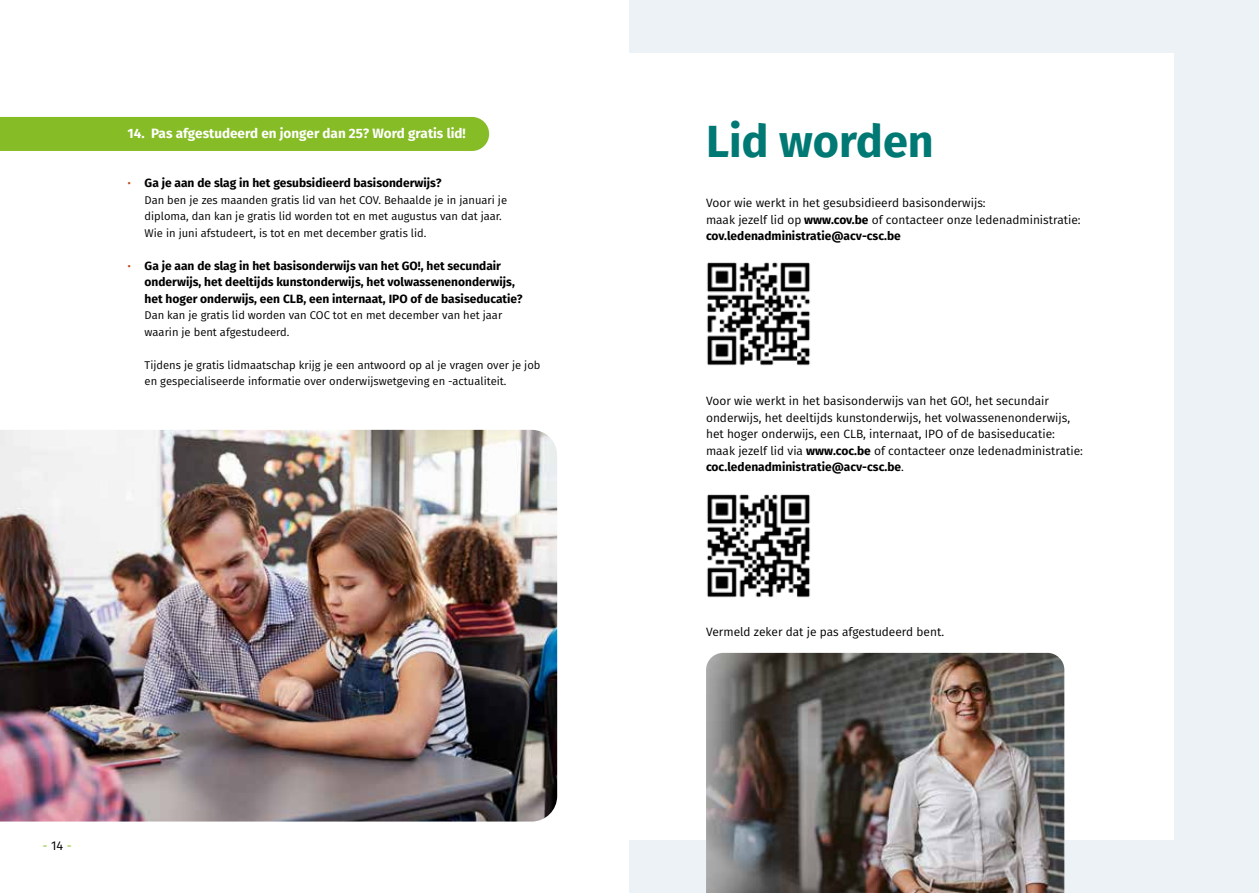
<style>
.page{position:relative;width:1259px;height:893px;background:#fff}
.page>*{position:absolute;margin:0;border:0;box-sizing:border-box;transform-origin:0 0}
.t1{font:700 45px "Fira Sans";color:#007873}
.t2{font:700 13.5px "Fira Sans";color:#fff}
.t3{font:12.75px "Fira Sans";color:#86bc25}
.t4{font:12px/16.5px "Fira Sans";color:#000}
.t5{font:700 12px/16.5px "Fira Sans";color:#000}
.t6{font:11.25px/16.5px "Fira Sans";color:#000}
.s1{font-weight:400;font-size:11.25px;color:#c14d1d}
.s2{color:#000}
.s3{font-weight:700}
</style>
<div class="page">
<div style="left:0;top:117px;width:489px;height:34px;background:#86bc25"></div>
<div style="left:629px;top:0;width:630px;height:893px;background:#ecf2f6"></div>
<div style="left:629px;top:53px;width:545px;height:787px;background:#fff"></div>
<img style="left:0;top:430px;width:557px;height:391px">
<img style="left:706px;top:653px;width:358px;height:240px">
<img style="left:707px;top:494px;width:103px;height:104px">
<img style="left:707px;top:262px;width:103px;height:104px">
<p class="t2" style="left:128px;top:122px;width:340px">14. Pas afgestudeerd en jonger dan 25? Word gratis lid!</p>
<p class="t5" style="left:128px;top:174px;width:315px"><span class="s1">•</span> Ga je aan de slag in het gesubsidieerd basisonderwijs?</p>
<p class="t6" style="left:145px;top:191px;width:364px">Dan ben je zes maanden gratis lid van het COV. Behaalde je in januari je diploma, dan kan je gratis lid worden tot en met augustus van dat jaar.<br>Wie in juni afstudeert, is tot en met december gratis lid.</p>
<p class="t5" style="left:145px;top:256px;width:379px;text-indent:-17px"><span class="s1">•</span> Ga je aan de slag in het basisonderwijs van het GO!, het secundair onderwijs, het deeltijds kunstonderwijs, het volwassenenonderwijs, het hoger onderwijs, een CLB, een internaat, IPO of de basiseducatie?</p>
<p class="t6" style="left:145px;top:307px;width:359px">Dan kan je gratis lid worden van COC tot en met december van het jaar waarin je bent afgestudeerd.</p>
<p class="t6" style="left:145px;top:356px;width:397px">Tijdens je gratis lidmaatschap krijg je een antwoord op al je vragen over je job en gespecialiseerde informatie over onderwijswetgeving en -actualiteit.</p>
<p class="t3" style="left:43px;top:836px;width:31px">- <span class="s2">14</span> -</p>
<h1 class="t1" style="left:706px;top:104px;width:229px">Lid worden</h1>
<p class="t4" style="left:706px;top:194px;width:376px">Voor wie werkt in het gesubsidieerd basisonderwijs:<br>maak jezelf lid op <span class="s3">www.cov.be</span> of contacteer onze ledenadministratie: <span class="s3">cov.ledenadministratie@acv-csc.be</span></p>
<p class="t4" style="left:706px;top:392px;width:378px">Voor wie werkt in het basisonderwijs van het GO!, het secundair onderwijs, het deeltijds kunstonderwijs, het volwassenenonderwijs, het hoger onderwijs, een CLB, internaat, IPO of de basiseducatie: maak jezelf lid via <span class="s3">www.coc.be</span> of contacteer onze ledenadministratie: <span class="s3">coc.ledenadministratie@acv-csc.be</span>.</p>
<p class="t4" style="left:706px;top:623px;width:239px">Vermeld zeker dat je pas afgestudeerd bent.</p>
</div>
